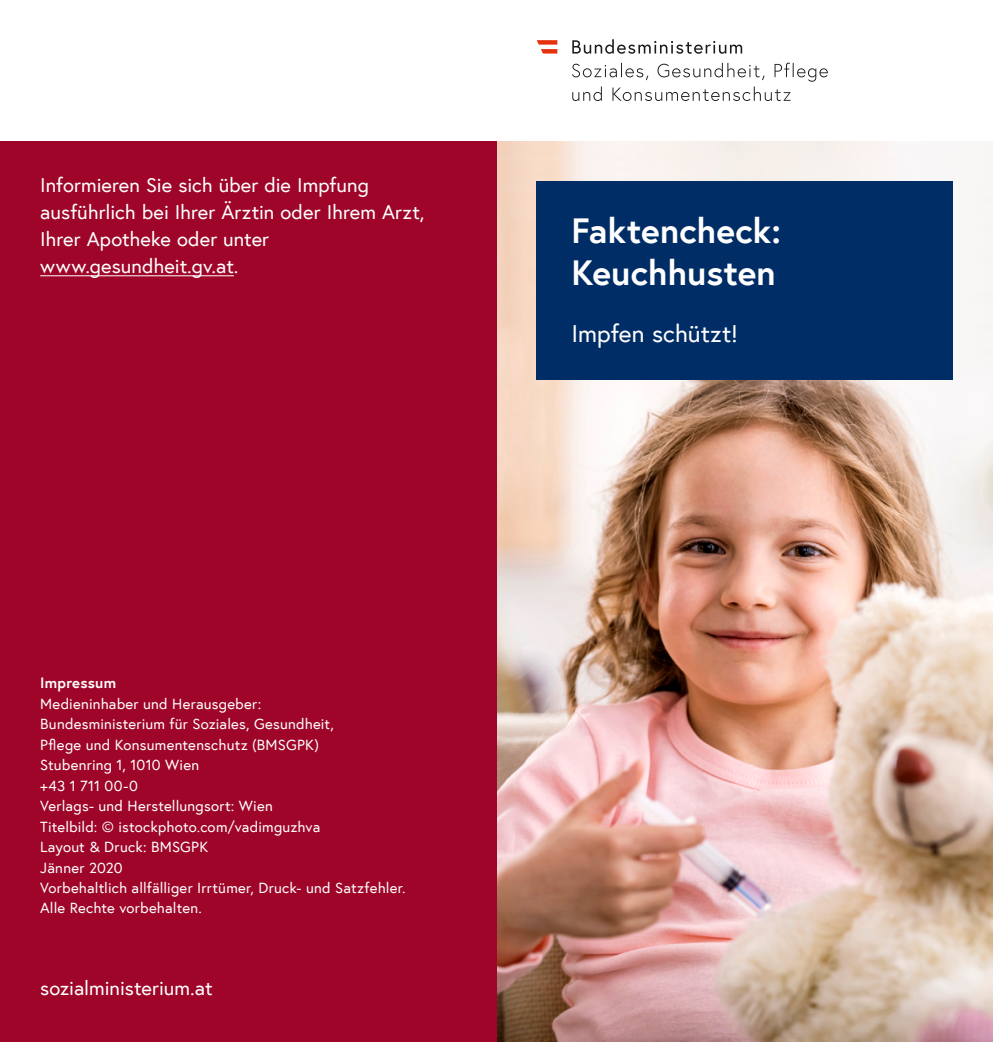
<style>
.page{position:relative;width:993px;height:1042px;background:#fff}
.page>*{position:absolute;margin:0;border:0;box-sizing:border-box;transform-origin:0 0}
.t1{font:700 35px/42px "Europa Austria";color:#fff}
.t2{font:24.5px "Europa Austria";color:#fff}
.Cover_p_Rückseite{font:20.12px/27.1px "Europa Austria";color:#fff}
.p_Impressum{font:14.88px/20.5px "Europa Austria";letter-spacing:.015em;color:#fff}
.h_Impressum{font:700 14.88px "Europa Austria";letter-spacing:.015em;color:#fff}
</style>
<div class="page">
<img style="left:496px;top:141px;width:496px;height:901px">
<div style="left:0;top:141px;width:496px;height:901px;background:#9e0529"></div>
<svg style="left:572px;top:63px;width:255px;height:38px"></svg>
<svg style="left:572px;top:39px;width:170px;height:15px"></svg>
<svg style="left:536px;top:40px;width:21px;height:14px"></svg>
<hr style="left:40px;top:275px;width:194px;height:1px;background:#fff">
<div style="left:536px;top:181px;width:416px;height:198px;background:#002d66"></div>
<p class="Cover_p_Rückseite" style="left:40px;top:171px;width:385px">Informieren Sie sich über die Impfung ausführlich bei Ihrer Ärztin oder Ihrem Arzt, Ihrer Apotheke oder unter www.gesundheit.gv.at.</p>
<h1 class="h_Impressum" style="left:40px;top:673px;width:77px">Impressum</h1>
<p class="p_Impressum" style="left:40px;top:693px;width:222px">Medieninhaber und Herausgeber:</p>
<p class="p_Impressum" style="left:40px;top:713px;width:295px">Bundesministerium für Soziales, Gesundheit,<br>Pflege und Konsumentenschutz (BMSGPK)</p>
<p class="p_Impressum" style="left:40px;top:754px;width:160px">Stubenring 1, 1010 Wien</p>
<p class="p_Impressum" style="left:40px;top:775px;width:99px">+43 1 711 00-0</p>
<p class="p_Impressum" style="left:40px;top:795px;width:234px">Verlags- und Herstellungsort: Wien</p>
<p class="p_Impressum" style="left:40px;top:816px;width:281px">Titelbild: © istockphoto.com/vadimguzhva</p>
<p class="p_Impressum" style="left:40px;top:836px;width:169px">Layout &amp; Druck: BMSGPK</p>
<p class="p_Impressum" style="left:40px;top:857px;width:84px">Jänner 2020</p>
<p class="p_Impressum" style="left:40px;top:877px;width:367px">Vorbehaltlich allfälliger Irrtümer, Druck- und Satzfehler.<br>Alle Rechte vorbehalten.</p>
<p class="Cover_p_Rückseite" style="left:40px;top:974px;width:174px">sozialministerium.at</p>
<h1 class="t1" style="left:571px;top:209px;width:211px">Faktencheck:<br>Keuchhusten</h1>
<h2 class="t2" style="left:571px;top:318px;width:168px">Impfen schützt!</h2>
</div>
